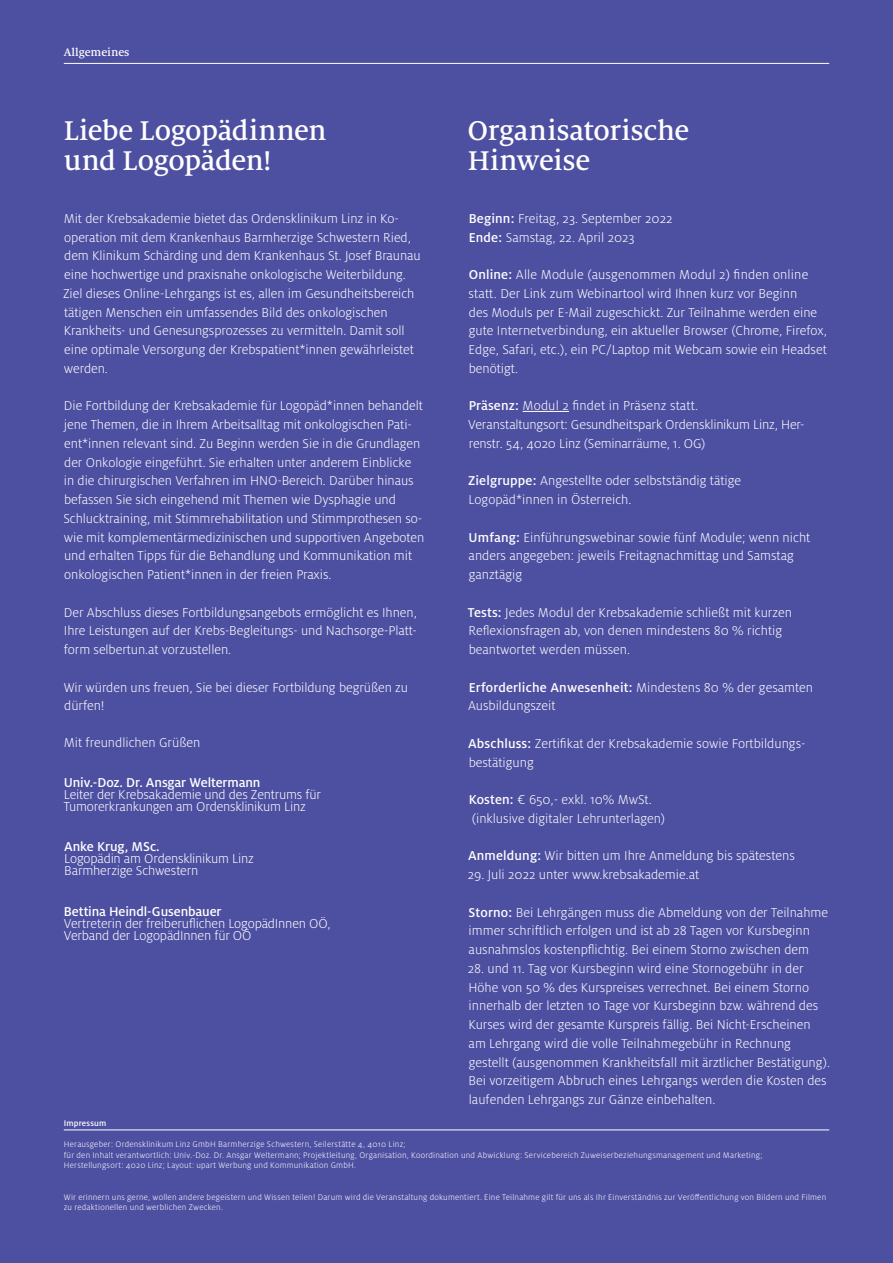
<style>
.page{position:relative;width:893px;height:1263px;background:#4d4fa1}
.page>*{position:absolute;margin:0;border:0;box-sizing:border-box;transform-origin:0 0}
.t1{font:500 30px "Milo Serif Pro";letter-spacing:-.01em;color:#fff}
.t2{font:300 14.25px/18.8px "Milo OT";letter-spacing:-.005em;color:#fff}
.t3{font:500 14.25px "Milo OT";letter-spacing:-.01em;color:#fff}
.t4{font:500 12px "Milo Serif Pro";color:#fff}
.t5{font:300 9px/10.5px "Milo OT";letter-spacing:.02em;color:#fff}
.t6{font:500 9px "Milo OT";letter-spacing:.015em;color:#fff}
.s1{font-weight:500}
</style>
<div class="page">
<hr style="left:523px;top:411px;width:46px;height:1px;background:#fff">
<hr style="left:64px;top:63px;width:765px;height:1px;background:#fff">
<hr style="left:64px;top:1129px;width:765px;height:1px;background:#fff">
<p class="t4" style="left:64px;top:45px;width:67px">Allgemeines</p>
<p class="t1" style="left:64px;top:114px;width:264px">Liebe Logopädinnen</p>
<p class="t1" style="left:64px;top:144px;width:209px">und Logopäden!</p>
<p class="t2" style="left:63px;top:209px;width:359px">Mit der Krebsakademie bietet das Ordensklinikum Linz in Ko&shy;operation mit dem Krankenhaus Barmherzige Schwestern Ried, dem Klinikum Schärding und dem Krankenhaus St. Josef Braunau eine hochwertige und praxisnahe onkologische Weiterbildung.<br>Ziel dieses Online-Lehrgangs ist es, allen im Gesundheitsbereich tätigen Menschen ein umfassendes Bild des onkologischen Krankheits- und Genesungsprozesses zu vermitteln. Damit soll eine optimale Versorgung der Krebspatient*innen gewährleistet werden.</p>
<p class="t2" style="left:63px;top:397px;width:362px">Die Fortbildung der Krebsakademie für Logopäd*innen behandelt jene Themen, die in Ihrem Arbeitsalltag mit onkologischen Pati&shy;ent*innen relevant sind. Zu Beginn werden Sie in die Grundlagen der Onkologie eingeführt. Sie erhalten unter anderem Einblicke in die chirurgischen Verfahren im HNO-Bereich. Darüber hinaus befassen Sie sich eingehend mit Themen wie Dysphagie und Schlucktraining, mit Stimmrehabilitation und Stimmprothesen so&shy;wie mit komplementärmedizinischen und supportiven Angeboten und erhalten Tipps für die Behandlung und Kommunikation mit onkologischen Patient*innen in der freien Praxis.</p>
<p class="t2" style="left:64px;top:603px;width:355px;text-align:justify">Der Abschluss dieses Fortbildungsangebots ermöglicht es Ihnen, Ihre Leistungen auf der Krebs-Begleitungs- und Nachsorge-Platt&shy;form selbertun.at vorzustellen.</p>
<p class="t2" style="left:64px;top:678px;width:346px">Wir würden uns freuen, Sie bei dieser Fortbildung begrüßen zu dürfen!</p>
<p class="t2" style="left:64px;top:733px;width:138px">Mit freundlichen Grüßen</p>
<p class="t3" style="left:64px;top:775px;width:198px">Univ.-Doz. Dr. Ansgar Weltermann</p>
<p class="t2" style="left:64px;top:785px;width:259px">Leiter der Krebsakademie und des Zentrums für</p>
<p class="t2" style="left:64px;top:797px;width:244px">Tumorerkrankungen am Ordensklinikum Linz</p>
<p class="t3" style="left:64px;top:839px;width:97px">Anke Krug, MSc.</p>
<p class="t2" style="left:64px;top:850px;width:191px">Logopädin am Ordensklinikum Linz</p>
<p class="t2" style="left:64px;top:862px;width:136px">Barmherzige Schwestern</p>
<p class="t3" style="left:64px;top:903px;width:159px">Bettina Heindl-Gusenbauer</p>
<p class="t2" style="left:64px;top:914px;width:268px">Vertreterin der freiberuflichen LogopädInnen OÖ,</p>
<p class="t2" style="left:64px;top:926px;width:189px">Verband der LogopädInnen für OÖ</p>
<p class="t1" style="left:468px;top:114px;width:223px">Organisatorische</p>
<p class="t1" style="left:468px;top:144px;width:124px">Hinweise</p>
<p class="t2" style="left:469px;top:209px;width:205px"><span class="s1">Beginn:</span> Freitag, 23. September 2022</p>
<p class="t2" style="left:469px;top:228px;width:168px"><span class="s1">Ende:</span> Samstag, 22. April 2023</p>
<p class="t2" style="left:469px;top:265px;width:360px"><span class="s1">Online:</span> Alle Module (ausgenommen Modul 2) finden online statt. Der Link zum Webinartool wird Ihnen kurz vor Beginn<br>des Moduls per E-Mail zugeschickt. Zur Teilnahme werden eine gute Internetverbindung, ein aktueller Browser (Chrome, Firefox, Edge, Safari, etc.), ein PC/Laptop mit Webcam sowie ein Headset benötigt.</p>
<p class="t2" style="left:469px;top:397px;width:231px"><span class="s1">Präsenz:</span> Modul 2 findet in Präsenz statt.</p>
<p class="t2" style="left:468px;top:415px;width:338px">Veranstaltungsort: Gesundheitspark Ordensklinikum Linz, Her&shy;renstr. 54, 4020 Linz (Seminarräume, 1. OG)</p>
<p class="t2" style="left:468px;top:472px;width:275px"><span class="s1">Zielgruppe:</span> Angestellte oder selbstständig tätige</p>
<p class="t2" style="left:469px;top:490px;width:164px">Logopäd*innen in Österreich.</p>
<p class="t2" style="left:469px;top:528px;width:343px"><span class="s1">Umfang:</span> Einführungswebinar sowie fünf Module; wenn nicht anders angegeben: jeweils Freitagnachmittag und Samstag ganztägig</p>
<p class="t2" style="left:468px;top:603px;width:326px"><span class="s1">Tests:</span> Jedes Modul der Krebsakademie schließt mit kurzen</p>
<p class="t2" style="left:469px;top:622px;width:315px">Reflexionsfragen ab, von denen mindestens 80 % richtig</p>
<p class="t2" style="left:469px;top:640px;width:163px">beantwortet werden müssen.</p>
<p class="t2" style="left:468px;top:678px;width:347px"><span class="s1">Erforderliche Anwesenheit:</span> Mindestens 80 % der gesamten<br>Ausbildungszeit</p>
<p class="t2" style="left:468px;top:734px;width:339px"><span class="s1">Abschluss:</span> Zertifikat der Krebsakademie sowie Fortbildungs-</p>
<p class="t2" style="left:469px;top:753px;width:67px">bestätigung</p>
<p class="t2" style="left:469px;top:790px;width:185px"><span class="s1">Kosten:</span> € 650,- exkl. 10% MwSt.</p>
<p class="t2" style="left:472px;top:809px;width:195px">(inklusive digitaler Lehrunterlagen)</p>
<p class="t2" style="left:468px;top:847px;width:328px"><span class="s1">Anmeldung:</span> Wir bitten um Ihre Anmeldung bis spätestens</p>
<p class="t2" style="left:468px;top:865px;width:233px">29. Juli 2022 unter www.krebsakademie.at</p>
<p class="t2" style="left:469px;top:903px;width:361px"><span class="s1">Storno:</span> Bei Lehrgängen muss die Abmeldung von der Teilnahme immer schriftlich erfolgen und ist ab 28 Tagen vor Kursbeginn ausnahmslos kostenpflichtig. Bei einem Storno zwischen dem</p>
<p class="t2" style="left:468px;top:959px;width:364px">28. und 11. Tag vor Kursbeginn wird eine Stornogebühr in der Höhe von 50 % des Kurspreises verrechnet. Bei einem Storno innerhalb der letzten 10 Tage vor Kursbeginn bzw. während des Kurses wird der gesamte Kurspreis fällig. Bei Nicht-Erscheinen am Lehrgang wird die volle Teilnahmegebühr in Rechnung gestellt (ausgenommen Krankheitsfall mit ärztlicher Bestätigung).<br>Bei vorzeitigem Abbruch eines Lehrgangs werden die Kosten des laufenden Lehrgangs zur Gänze einbehalten.</p>
<p class="t6" style="left:64px;top:1118px;width:44px">Impressum</p>
<p class="t5" style="left:64px;top:1139px;width:343px">Herausgeber: Ordensklinikum Linz GmbH Barmherzige Schwestern, Seilerstätte 4, 4010 Linz;</p>
<p class="t5" style="left:64px;top:1149px;width:700px">für den Inhalt verantwortlich: Univ.-Doz. Dr. Ansgar Weltermann; Projektleitung, Organisation, Koordination und Abwicklung: Servicebereich Zuweiserbeziehungsmanagement und Marketing;</p>
<p class="t5" style="left:64px;top:1160px;width:294px">Herstellungsort: 4020 Linz; Layout: upart Werbung und Kommunikation GmbH.</p>
<p class="t5" style="left:64px;top:1191px;width:764px">Wir erinnern uns gerne, wollen andere begeistern und Wissen teilen! Darum wird die Veranstaltung dokumentiert. Eine Teilnahme gilt für uns als Ihr Einverständnis zur Veröffentlichung von Bildern und Filmen zu redaktionellen und werblichen Zwecken.</p>
</div>
